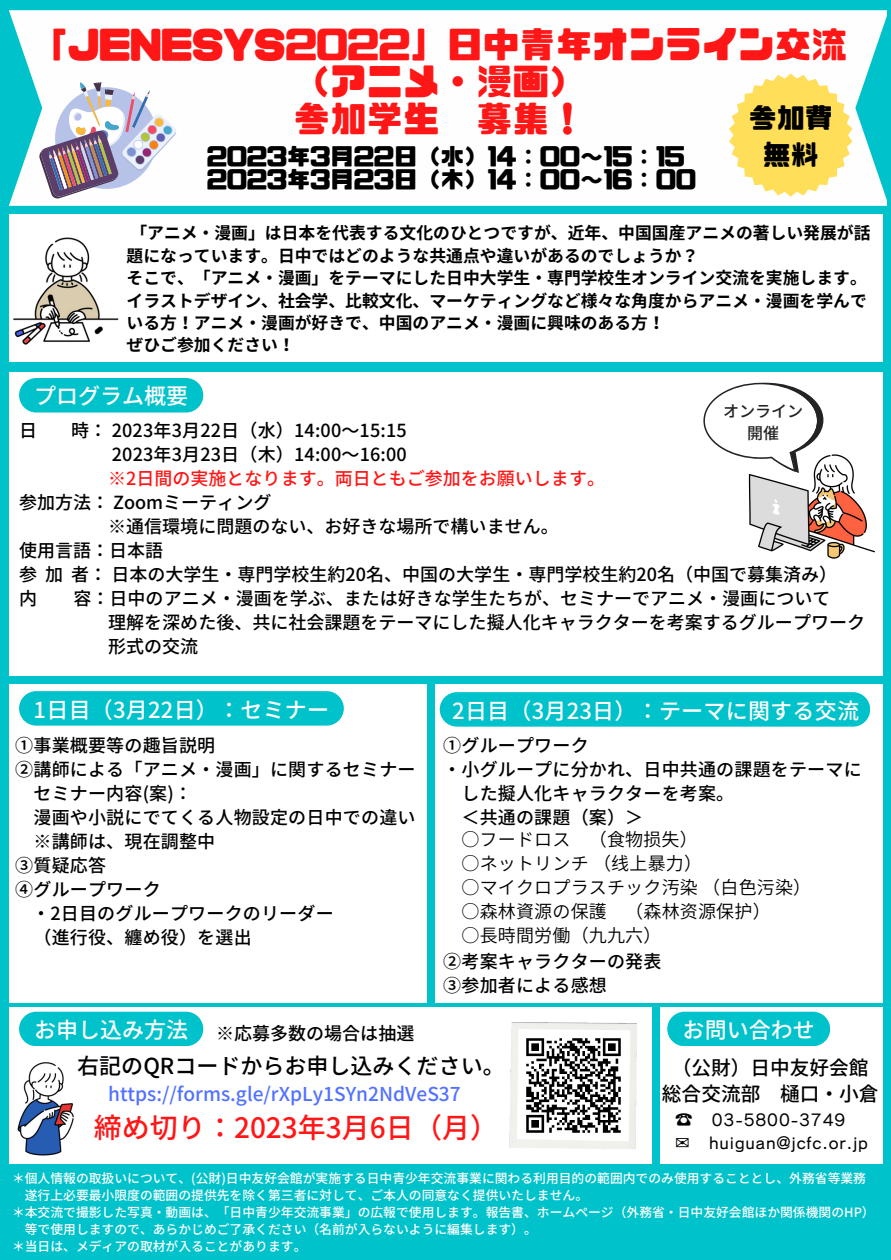
<style>
.page{position:relative;width:891px;height:1260px;background:#00c2cb}
.page>*{position:absolute;margin:0;border:0;box-sizing:border-box;transform-origin:0 0}
.t1{font:36px/37.2px "CP Font";letter-spacing:.01em;color:#ff1616;text-align:center}
.t2{font:500 28px "Noto Sans JP";color:#ff1616}
.t3{font:28px/37.2px "CP Font";color:#000;text-align:center}
.t4{font:23.2px/23.2px "CP Font";letter-spacing:.01em;color:#000}
.t5{font:500 22px "Noto Sans JP";letter-spacing:.01em;color:#fff}
.t6{font:500 22px "Noto Sans JP";color:#000}
.t7{font:500 22px "Noto Sans JP";color:#fefefe}
.t8{font:500 19.6px/26.4px "Noto Sans JP";color:#000;text-align:center}
.t9{font:500 19.2px "Noto Sans JP";color:#5271ff}
.t10{font:500 18px/24px "Noto Sans JP";letter-spacing:.01em;color:#000}
.t11{font:18px "Source Han Sans SC";letter-spacing:.01em;color:#000}
.t12{font:500 18px "Noto Sans JP";color:#ff1616}
.t13{font:17.6px/23.2px "Canva Cezanne Pro N M";letter-spacing:.05em;color:#000}
.t14{font:700 16.8px/22.4px "Noto Sans JP";color:#000}
.t15{font:500 16px/21.2px "Noto Sans JP";color:#232323;text-align:center}
.t16{font:500 12.8px "Noto Sans JP";color:#fff}
.s1{font-family:"DejaVu Sans"}
</style>
<div class="page">
<div style="left:9px;top:215px;width:874px;height:147px;background:#fff"></div>
<div style="left:9px;top:372px;width:874px;height:303px;background:#fff"></div>
<div style="left:9px;top:1007px;width:643px;height:156px;background:#fff"></div>
<div style="left:660px;top:1007px;width:222px;height:156px;background:#fff"></div>
<div style="left:9px;top:10px;width:878px;height:196px;background:#fefefe"></div>
<img style="left:13px;top:237px;width:106px;height:108px">
<img style="left:17px;top:1062px;width:57px;height:94px">
<img style="left:510px;top:1022px;width:127px;height:127px">
<img style="left:517px;top:1029px;width:113px;height:112px">
<img style="left:748px;top:454px;width:127px;height:105px">
<div style="left:19px;top:1012px;width:184px;height:34px;background:#00c2cb;border-radius:17px"></div>
<div style="left:667px;top:1012px;width:163px;height:34px;background:#00c2cb;border-radius:17px"></div>
<svg style="left:39px;top:82px;width:138px;height:117px"></svg>
<div style="left:19px;top:378px;width:184px;height:35px;background:#00c2cb;border-radius:17px"></div>
<svg style="left:729px;top:74px;width:123px;height:123px"></svg>
<div style="left:9px;top:684px;width:417px;height:318px;background:#fff"></div>
<div style="left:19px;top:691px;width:325px;height:35px;background:#00c2cb;border-radius:17px"></div>
<svg style="left:703px;top:383px;width:120px;height:90px"></svg>
<div style="left:435px;top:684px;width:447px;height:318px;background:#fff"></div>
<div style="left:440px;top:692px;width:430px;height:35px;background:#00c2cb;border-radius:17px"></div>
<h1 class="t1" style="left:32px;top:26px;width:817px">「JENESYS2022」日中青年オンライン交流（アニメ・漫画）<br>参加学生 募集！</h1>
<h2 class="t3" style="left:749px;top:99px;width:86px">参加費無料</h2>
<p class="t4" style="left:207px;top:145px;width:490px">2023年3月22日（水）14：00～15：15<br>2023年3月23日（木）14：00～16：00</p>
<p class="t14" style="left:127px;top:221px;width:746px">「アニメ・漫画」は日本を代表する文化のひとつですが、近年、中国国産アニメの著しい発展が話題になっています。日中ではどのような共通点や違いがあるのでしょうか？<br>そこで、「アニメ・漫画」をテーマにした日中大学生・専門学校生オンライン交流を実施します。イラストデザイン、社会学、比較文化、マーケティングなど様々な角度からアニメ・漫画を学んでいる方！アニメ・漫画が好きで、中国のアニメ・漫画に興味のある方！<br>ぜひご参加ください！</p>
<p class="t7" style="left:34px;top:379px;width:156px">プログラム概要</p>
<p class="t15" style="left:723px;top:400px;width:82px">オンライン開催</p>
<p class="t10" style="left:19px;top:417px;width:13px">日</p>
<p class="t10" style="left:71px;top:417px;width:337px;text-align:right">時： 2023年3月 22日（水）14:00～15:15<br>2023年3月 23日（木）14:00～16:00</p>
<p class="t12" style="left:108px;top:464px;width:498px">※2日間の実施となります。両日ともご参加をお願いします。</p>
<p class="t10" style="left:19px;top:489px;width:254px">参加方法： Zoomミーティング</p>
<p class="t10" style="left:108px;top:513px;width:452px">※通信環境に問題のない、お好きな場所で構いません。</p>
<p class="t10" style="left:19px;top:537px;width:146px">使用言語：日本語</p>
<p class="t10" style="left:19px;top:561px;width:820px">参加者：日本の大学生・専門学校生約20名、中国の大学生・専門学校生約20名（中国で募集済み）</p>
<p class="t10" style="left:19px;top:585px;width:20px">内</p>
<p class="t10" style="left:108px;top:585px;width:758px;text-indent:-35px">容：日中のアニメ・漫画を学ぶ、または好きな学生たちが、セミナーでアニメ・漫画について<br>理解を深めた後、共に社会課題をテーマにした擬人化キャラクターを考案するグループワーク形式の交流</p>
<p class="t5" style="left:34px;top:692px;width:297px">1日目（3月22日）：セミナー</p>
<p class="t10" style="left:15px;top:732px;width:202px">①事業概要等の趣旨説明</p>
<p class="t10" style="left:15px;top:756px;width:402px">②講師による「アニメ・漫画」に関するセミナー</p>
<p class="t10" style="left:34px;top:780px;width:160px">セミナー内容(案)：</p>
<p class="t10" style="left:34px;top:804px;width:384px">漫画や小説にでてくる人物設定の日中での違い</p>
<p class="t10" style="left:34px;top:828px;width:183px">※講師は、現在調整中</p>
<p class="t10" style="left:15px;top:852px;width:92px">③質疑応答</p>
<p class="t10" style="left:15px;top:876px;width:147px">④グループワーク</p>
<p class="t10" style="left:32px;top:900px;width:303px">・2日目のグループワークのリーダー</p>
<p class="t10" style="left:34px;top:924px;width:220px">（進行役、纏め役）を選出</p>
<p class="t5" style="left:452px;top:693px;width:408px">2日目（3月23日）：テーマに関する交流</p>
<p class="t10" style="left:443px;top:732px;width:147px">①グループワーク</p>
<p class="t10" style="left:443px;top:756px;width:420px">・小グループに分かれ、日中共通の課題をテーマに</p>
<p class="t10" style="left:461px;top:780px;width:274px">した擬人化キャラクターを考案。</p>
<p class="t10" style="left:461px;top:804px;width:183px">＜共通の課題（案）＞</p>
<p class="t11" style="left:461px;top:825px;width:238px">○フードロス （食物损失）</p>
<p class="t11" style="left:461px;top:849px;width:242px">○ネットリンチ（线上暴力）</p>
<p class="t11" style="left:461px;top:873px;width:351px">○マイクロプラスチック汚染（白色污染）</p>
<p class="t11" style="left:461px;top:897px;width:311px">○森林資源の保護 （森林资源保护）</p>
<p class="t11" style="left:461px;top:921px;width:202px">○長時間労働（九九六）</p>
<p class="t10" style="left:443px;top:948px;width:220px">②考案キャラクターの発表<br>③参加者による感想</p>
<p class="t7" style="left:34px;top:1013px;width:156px">お申し込み方法</p>
<p class="t7" style="left:683px;top:1013px;width:134px">お問い合わせ</p>
<p class="t10" style="left:216px;top:1020px;width:200px">※応募多数の場合は抽選</p>
<p class="t6" style="left:77px;top:1048px;width:429px">右記のQRコードからお申し込みください。</p>
<p class="t9" style="left:108px;top:1079px;width:354px">https://forms.gle/rXpLy1SYn2NdVeS37</p>
<h2 class="t2" style="left:94px;top:1106px;width:406px">締め切り：2023年3月 6日（月）</h2>
<p class="t8" style="left:662px;top:1053px;width:218px">（公財）日中友好会館総合交流部 樋口・小倉</p>
<p class="t13" style="left:675px;top:1108px;width:194px">☎ 03-5800-3749<br><span class="s1">✉</span> huiguan@jcfc.or.jp</p>
<p class="t16" style="left:12px;top:1168px;width:856px">＊個人情報の取扱いについて、(公財)日中友好会館が実施する日中青少年交流事業に関わる利用目的の範囲内でのみ使用することとし、外務省等業務</p>
<p class="t16" style="left:25px;top:1185px;width:565px">遂行上必要最小限度の範囲の提供先を除く第三者に対して、ご本人の同意なく提供いたしません。</p>
<p class="t16" style="left:12px;top:1202px;width:864px">＊本交流で撮影した写真・動画は、「日中青少年交流事業」の広報で使用します。報告書、ホームページ（外務省・日中友好会館ほか関係機関のHP）</p>
<p class="t16" style="left:25px;top:1220px;width:514px">等で使用しますので、あらかじめご了承ください（名前が入らないように編集します）。</p>
<p class="t16" style="left:12px;top:1237px;width:296px">＊当日は、メディアの取材が入ることがあります。</p>
</div>
